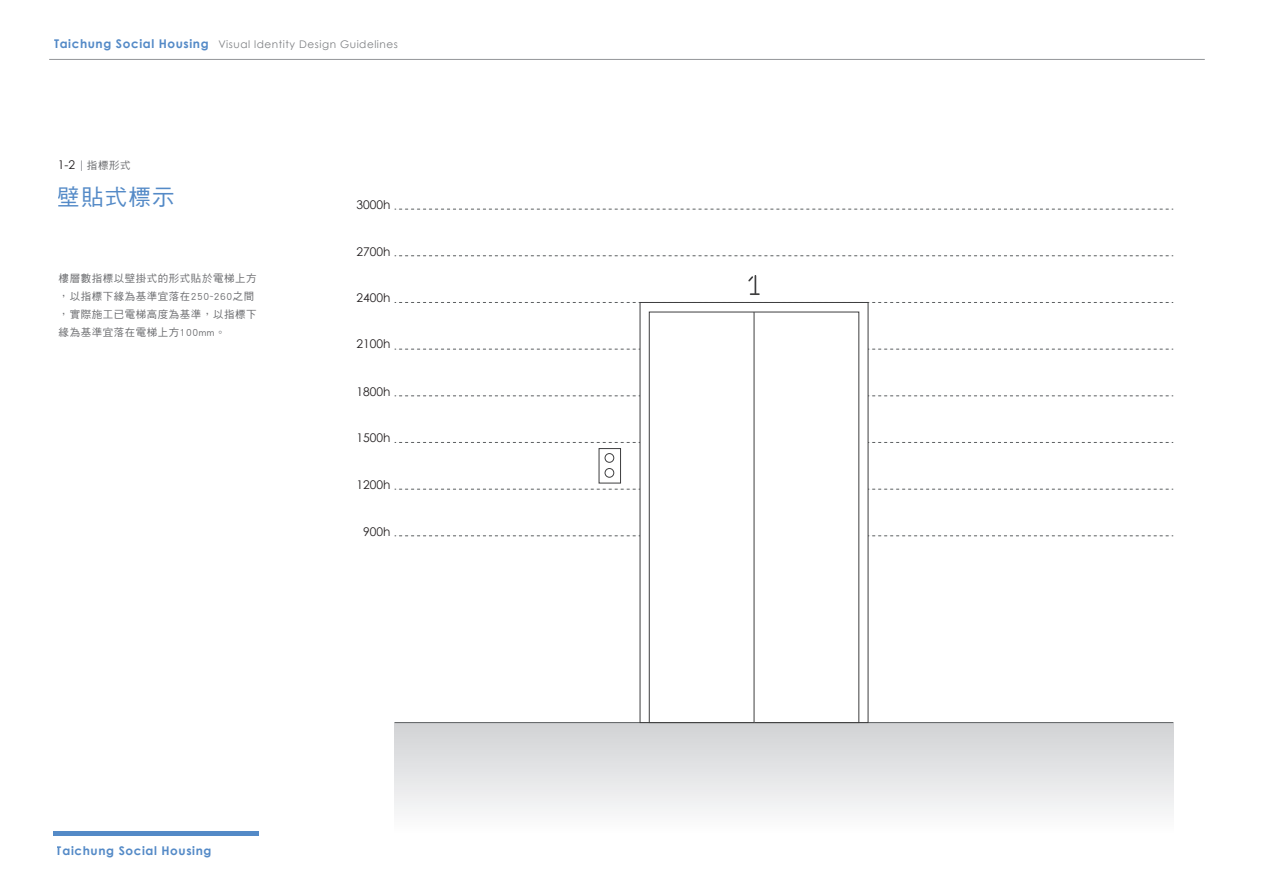
<style>
.page{position:relative;width:1263px;height:893px;background:#fff}
.page>*{position:absolute;margin:0;border:0;box-sizing:border-box;transform-origin:0 0}
.t1{font:22.5px "DF Hei Std W5";letter-spacing:.05em;color:#548ac7}
.t2{font:12px "Century Gothic";color:#231f20}
.t3{font:700 12px "Century Gothic";letter-spacing:.05em;color:#548ac7}
.t4{font:10.5px/18px "DF Hei Std W5";letter-spacing:.05em;color:#6c6d70}
.t5{font:10.5px "Century Gothic";letter-spacing:.05em;color:#808285}
.s1{font-weight:700;font-size:12px;color:#548ac7}
.s2{font-family:"Century Gothic";font-size:12px;color:#231f20}
</style>
<div class="page">
<hr style="left:53px;top:831px;width:205px;height:4px;background:#548ac7">
<hr style="left:49px;top:59px;width:1156px;height:1px;background:#939598">
<div style="left:394px;top:722px;width:779px;height:112px;background:linear-gradient(to bottom,#d0d2d4,#fdfdfe)"></div>
<svg style="left:395px;top:209px;width:778px;height:1px"></svg>
<svg style="left:395px;top:255px;width:778px;height:1px"></svg>
<svg style="left:395px;top:302px;width:778px;height:1px"></svg>
<svg style="left:395px;top:349px;width:778px;height:1px"></svg>
<svg style="left:395px;top:395px;width:778px;height:1px"></svg>
<svg style="left:395px;top:442px;width:778px;height:1px"></svg>
<svg style="left:395px;top:489px;width:778px;height:1px"></svg>
<svg style="left:395px;top:535px;width:778px;height:1px"></svg>
<hr style="left:395px;top:722px;width:778px;height:1px;background:#5d6062">
<div style="left:640px;top:302px;width:228px;height:421px;background:#fff"></div>
<div style="left:649px;top:312px;width:210px;height:411px;background:#fff;border:1px solid #3e3e3f"></div>
<hr style="left:754px;top:312px;width:1px;height:410px;background:#3e3e3f">
<svg style="left:748px;top:275px;width:11px;height:20px"></svg>
<div style="left:599px;top:448px;width:22px;height:35px;background:#fff;border:1px solid #3e3e3f"></div>
<div style="left:605px;top:453px;width:9px;height:10px;border:1px solid #3e3e3f;border-radius:50%"></div>
<div style="left:605px;top:468px;width:9px;height:10px;border:1px solid #3e3e3f;border-radius:50%"></div>
<p class="t5" style="left:54px;top:37px;width:345px"><span class="s1">Taichung Social Housing</span> Visual ldentity Design Guidelines</p>
<p class="t4" style="left:58px;top:156px;width:74px"><span class="s2">1-2</span> 指標形式</p>
<h1 class="t1" style="left:58px;top:185px;width:119px">壁貼式標示</h1>
<p class="t4" style="left:59px;top:269px;width:199px">樓層數指標以壁掛式的形式貼於電梯上方，以指標下緣為基準宜落在250~260之間，實際施工已電梯高度為基準，以指標下緣為基準宜落在電梯上方100mm。</p>
<p class="t2" style="left:357px;top:196px;width:35px">3000h</p>
<p class="t2" style="left:357px;top:243px;width:35px">2700h</p>
<p class="t2" style="left:357px;top:290px;width:35px">2400h</p>
<p class="t2" style="left:357px;top:335px;width:35px">2100h</p>
<p class="t2" style="left:357px;top:383px;width:35px">1800h</p>
<p class="t2" style="left:357px;top:430px;width:35px">1500h</p>
<p class="t2" style="left:357px;top:476px;width:35px">1200h</p>
<p class="t2" style="left:363px;top:523px;width:29px">900h</p>
<p class="t3" style="left:57px;top:841px;width:156px">Taichung Social Housing</p>
</div>
